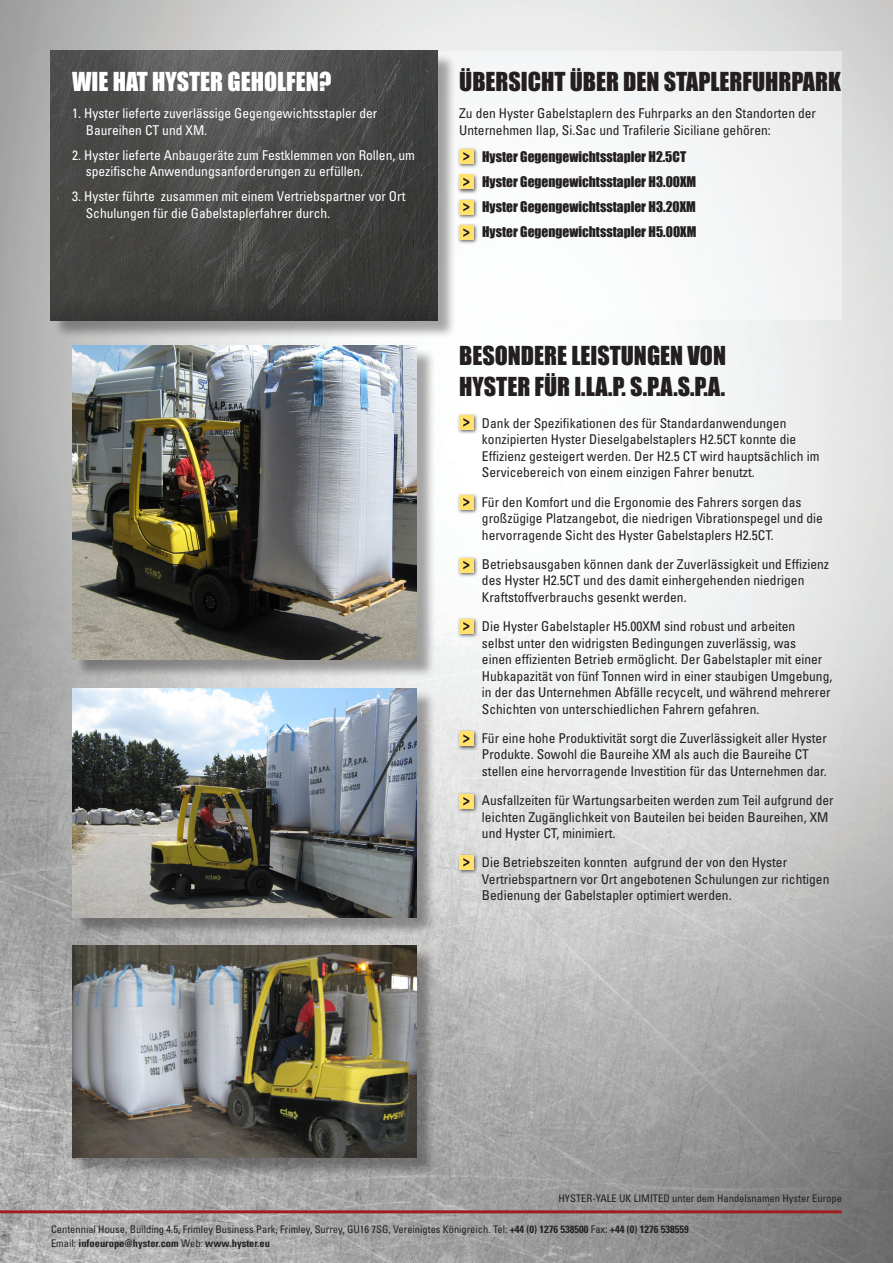
<style>
.page{position:relative;width:893px;height:1263px;background:#fff}
.page>*{position:absolute;margin:0;border:0;box-sizing:border-box;transform-origin:0 0}
.Sub_Headline_Black{font:24px/31.5px "Impact";color:#231f20}
.Sub_Headline_White{font:24px "Impact";color:#fff}
.Body_Text{font:condensed 13.5px/16.5px "Univers";color:#231f20}
.Hyster_Help_Text{font:condensed 13.5px/16.5px "Univers";color:#fff}
.Bullet_Points{font:13.5px "Impact";color:#231f20}
.Bullet_Points-2{font:condensed 13.5px/16.5px "Univers";color:#231f20}
.t1{font:condensed 10.5px "Univers";color:#231f20}
.t2{font:700 condensed 10.5px "Univers";color:#231f20}
.s1{font-weight:700}
.s2{font-weight:400}
</style>
<div class="page">
<img style="left:0;top:0;width:893px;height:1263px">
<div style="left:277px;top:51px;width:565px;height:269px;background:#f6f8f7"></div>
<div style="left:53px;top:53px;width:404px;height:286px;background:#231f20;opacity:.4"></div>
<img style="left:51px;top:51px;width:387px;height:269px">
<hr style="left:0;top:1210px;width:842px;height:3px;background:#a11d20">
<div style="left:75px;top:947px;width:360px;height:229px;background:#231f20;opacity:.4"></div>
<img style="left:72px;top:945px;width:345px;height:213px">
<div style="left:75px;top:348px;width:360px;height:330px;background:#231f20;opacity:.4"></div>
<img style="left:72px;top:346px;width:345px;height:313px">
<div style="left:75px;top:690px;width:360px;height:246px;background:#231f20;opacity:.4"></div>
<img style="left:72px;top:688px;width:345px;height:229px">
<div style="left:457px;top:147px;width:21px;height:21px;background:#231f20;opacity:.75"></div>
<div style="left:459px;top:149px;width:14px;height:14px;background:#ffe16b"></div>
<svg style="left:463px;top:152px;width:6px;height:9px"></svg>
<div style="left:457px;top:413px;width:21px;height:21px;background:#231f20;opacity:.75"></div>
<div style="left:459px;top:415px;width:14px;height:14px;background:#ffe16b"></div>
<svg style="left:463px;top:418px;width:6px;height:9px"></svg>
<div style="left:457px;top:556px;width:21px;height:21px;background:#231f20;opacity:.75"></div>
<div style="left:459px;top:558px;width:14px;height:14px;background:#ffe16b"></div>
<svg style="left:463px;top:561px;width:6px;height:8px"></svg>
<div style="left:457px;top:493px;width:21px;height:21px;background:#231f20;opacity:.75"></div>
<div style="left:459px;top:495px;width:14px;height:14px;background:#ffe16b"></div>
<svg style="left:463px;top:498px;width:6px;height:8px"></svg>
<div style="left:457px;top:173px;width:21px;height:21px;background:#231f20;opacity:.75"></div>
<div style="left:459px;top:175px;width:14px;height:14px;background:#ffe16b"></div>
<svg style="left:463px;top:178px;width:6px;height:8px"></svg>
<div style="left:457px;top:198px;width:21px;height:21px;background:#231f20;opacity:.75"></div>
<div style="left:459px;top:200px;width:14px;height:14px;background:#ffe16b"></div>
<svg style="left:463px;top:203px;width:6px;height:8px"></svg>
<div style="left:457px;top:224px;width:21px;height:21px;background:#231f20;opacity:.75"></div>
<div style="left:459px;top:225px;width:14px;height:15px;background:#ffe16b"></div>
<svg style="left:463px;top:228px;width:6px;height:9px"></svg>
<div style="left:457px;top:853px;width:21px;height:21px;background:#231f20;opacity:.75"></div>
<div style="left:459px;top:855px;width:14px;height:14px;background:#ffe16b"></div>
<svg style="left:463px;top:858px;width:6px;height:8px"></svg>
<div style="left:457px;top:617px;width:21px;height:21px;background:#231f20;opacity:.75"></div>
<div style="left:459px;top:619px;width:14px;height:14px;background:#ffe16b"></div>
<svg style="left:463px;top:622px;width:6px;height:8px"></svg>
<div style="left:457px;top:730px;width:21px;height:21px;background:#231f20;opacity:.75"></div>
<div style="left:459px;top:731px;width:14px;height:15px;background:#ffe16b"></div>
<svg style="left:463px;top:734px;width:6px;height:9px"></svg>
<div style="left:457px;top:792px;width:21px;height:21px;background:#231f20;opacity:.75"></div>
<div style="left:459px;top:794px;width:14px;height:14px;background:#ffe16b"></div>
<svg style="left:463px;top:797px;width:6px;height:8px"></svg>
<p class="Sub_Headline_White" style="left:72px;top:63px;width:261px">WIE HAT HYSTER GEHOLFEN?</p>
<p class="Hyster_Help_Text" style="left:86px;top:105px;width:293px;text-indent:-14px">1. Hyster lieferte zuverlässige Gegengewichtsstapler der<br>Baureihen CT und XM.</p>
<p class="Hyster_Help_Text" style="left:86px;top:146px;width:331px;text-indent:-14px">2. Hyster lieferte Anbaugeräte zum Festklemmen von Rollen, um spezifische Anwendungsanforderungen zu erfüllen.</p>
<p class="Hyster_Help_Text" style="left:86px;top:188px;width:321px;text-indent:-14px">3. Hyster führte zusammen mit einem Vertriebspartner vor Ort<br>Schulungen für die Gabelstaplerfahrer durch.</p>
<p class="Sub_Headline_Black" style="left:459px;top:65px;width:383px">ÜBERSICHT ÜBER DEN STAPLERFUHRPARK</p>
<p class="Bullet_Points-2" style="left:459px;top:105px;width:358px">Zu den Hyster Gabelstaplern des Fuhrparks an den Standorten der<br>Unternehmen Ilap, Si.Sac und Trafilerie Siciliane gehören:</p>
<p class="Bullet_Points" style="left:482px;top:146px;width:206px">Hyster Gegengewichtsstapler H2.5CT</p>
<p class="Bullet_Points" style="left:482px;top:171px;width:216px">Hyster Gegengewichtsstapler H3.00XM</p>
<p class="Bullet_Points" style="left:482px;top:196px;width:215px">Hyster Gegengewichtsstapler H3.20XM</p>
<p class="Bullet_Points" style="left:482px;top:221px;width:216px">Hyster Gegengewichtsstapler H5.00XM</p>
<p class="Sub_Headline_Black" style="left:459px;top:339px;width:268px">BESONDERE LEISTUNGEN VON<br>HYSTER FÜR I.LA.P. S.P.A.S.P.A.</p>
<p class="Body_Text" style="left:482px;top:414px;width:339px">Dank der Spezifikationen des für Standardanwendungen konzipierten Hyster Dieselgabelstaplers H2.5CT konnte die Effizienz gesteigert werden. Der H2.5 CT wird hauptsächlich im Servicebereich von einem einzigen Fahrer benutzt.</p>
<p class="Body_Text" style="left:482px;top:493px;width:342px">Für den Komfort und die Ergonomie des Fahrers sorgen das großzügige Platzangebot, die niedrigen Vibrationspegel und die hervorragende Sicht des Hyster Gabelstaplers H2.5CT.</p>
<p class="Body_Text" style="left:482px;top:555px;width:349px">Betriebsausgaben können dank der Zuverlässigkeit und Effizienz des Hyster H2.5CT und des damit einhergehenden niedrigen<br>Kraftstoffverbrauchs gesenkt werden.</p>
<p class="Body_Text" style="left:482px;top:618px;width:352px">Die Hyster Gabelstapler H5.00XM sind robust und arbeiten<br>selbst unter den widrigsten Bedingungen zuverlässig, was<br>einen effizienten Betrieb ermöglicht. Der Gabelstapler mit einer Hubkapazität von fünf Tonnen wird in einer staubigen Umgebung, in der das Unternehmen Abfälle recycelt, und während mehrerer Schichten von unterschiedlichen Fahrern gefahren.</p>
<p class="Body_Text" style="left:482px;top:729px;width:346px">Für eine hohe Produktivität sorgt die Zuverlässigkeit aller Hyster<br>Produkte. Sowohl die Baureihe XM als auch die Baureihe CT stellen eine hervorragende Investition für das Unternehmen dar.</p>
<p class="Body_Text" style="left:482px;top:792px;width:353px">Ausfallzeiten für Wartungsarbeiten werden zum Teil aufgrund der leichten Zugänglichkeit von Bauteilen bei beiden Baureihen, XM und Hyster CT, minimiert.</p>
<p class="Body_Text" style="left:482px;top:854px;width:349px">Die Betriebszeiten konnten aufgrund der von den Hyster<br>Vertriebspartnern vor Ort angebotenen Schulungen zur richtigen<br>Bedienung der Gabelstapler optimiert werden.</p>
<p class="t1" style="left:558px;top:1192px;width:285px">HYSTER-YALE UK LIMITED unter dem Handelsnamen Hyster Europe</p>
<p class="t1" style="left:51px;top:1223px;width:639px">Centennial House, Building 4.5, Frimley Business Park, Frimley, Surrey, GU16 7SG, Vereinigtes Königreich. Tel: <span class="s1">+44 (0) 1276 538500</span> Fax: <span class="s1">+44 (0) 1276 538559</span></p>
<p class="t2" style="left:51px;top:1236px;width:221px"><span class="s2">Email:</span> infoeurope@hyster.com <span class="s2">Web:</span> www.hyster.eu</p>
</div>
